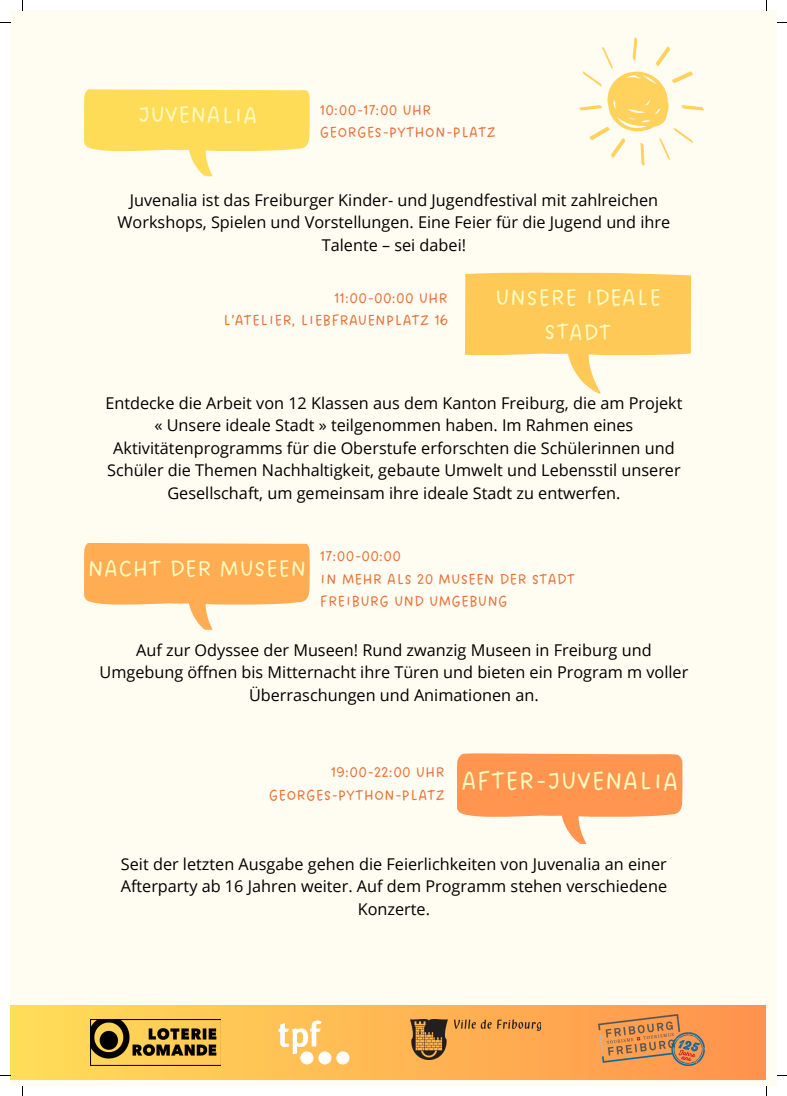
<style>
.page{position:relative;width:787px;height:1096px;background:#fff}
.page>*{position:absolute;margin:0;border:0;box-sizing:border-box;transform-origin:0 0}
.t1{font:27.62px "DO Sans Regular";letter-spacing:-.005em;color:#fffabe}
.t2{font:25.12px/34.6px "DO Sans Regular";letter-spacing:-.005em;color:#fffabe;text-align:center}
.t3{font:16.25px/22.5px "Open Sans";color:#000;text-align:center}
.t4{font:16.25px/22.5px "DO Sans Regular";color:#e87339}
</style>
<div class="page">
<div style="left:10px;top:10px;width:767px;height:1076px;background:#fffcf2"></div>
<svg style="left:579px;top:37px;width:125px;height:129px"></svg>
<svg style="left:84px;top:89px;width:226px;height:88px"></svg>
<div style="left:10px;top:1005px;width:756px;height:74px;background:linear-gradient(to right,#f6d656,#ff944e)"></div>
<svg style="left:465px;top:272px;width:226px;height:122px"></svg>
<svg style="left:84px;top:543px;width:226px;height:87px"></svg>
<svg style="left:457px;top:753px;width:226px;height:91px"></svg>
<img style="left:90px;top:1019px;width:131px;height:46px">
<img style="left:268px;top:1014px;width:85px;height:56px">
<img style="left:411px;top:1019px;width:130px;height:40px">
<img style="left:599px;top:1014px;width:105px;height:51px">
<p class="t2" style="left:137px;top:99px;width:122px">JUVENALIA</p>
<p class="t4" style="left:320px;top:100px;width:178px">10:00-17:00 UHR<br>GEORGES-PYTHON-PLATZ</p>
<p class="t3" style="left:118px;top:188px;width:554px">Juvenalia ist das Freiburger Kinder- und Jugendfestival mit zahlreichen<br>Workshops, Spielen und Vorstellungen. Eine Feier für die Jugend und ihre<br>Talente – sei dabei!</p>
<p class="t4" style="left:223px;top:287px;width:226px;text-align:right">11:00-00:00 UHR<br>L’ATELIER, LIEBFRAUENPLATZ 16</p>
<h1 class="t2" style="left:495px;top:281px;width:168px">UNSERE IDEALE<br>STADT</h1>
<h1 class="t3" style="left:105px;top:391px;width:579px">Entdecke die Arbeit von 12 Klassen aus dem Kanton Freiburg, die am Projekt</h1>
<h2 class="t3" style="left:107px;top:414px;width:575px">« Unsere ideale Stadt » teilgenommen haben. Im Rahmen eines Aktivitätenprogramms für die Oberstufe erforschten die Schülerinnen und Schüler die Themen Nachhaltigkeit, gebaute Umwelt und Lebensstil unserer Gesellschaft, um gemeinsam ihre ideale Stadt zu entwerfen.</h2>
<h2 class="t2" style="left:88px;top:552px;width:221px">NACHT DER MUSEEN</h2>
<p class="t4" style="left:320px;top:546px;width:257px">17:00-00:00<br>IN MEHR ALS 20 MUSEEN DER STADT<br>FREIBURG UND UMGEBUNG</p>
<p class="t3" style="left:100px;top:638px;width:590px">Auf zur Odyssee der Museen! Rund zwanzig Museen in Freiburg und<br>Umgebung öffnen bis Mitternacht ihre Türen und bieten ein Program m voller<br>Überraschungen und Animationen an.</p>
<h1 class="t4" style="left:269px;top:761px;width:178px;text-align:right">19:00-22:00 UHR<br>GEORGES-PYTHON-PLATZ</h1>
<p class="t1" style="left:462px;top:764px;width:219px">AFTER-JUVENALIA</p>
<h2 class="t3" style="left:121px;top:852px;width:548px">Seit der letzten Ausgabe gehen die Feierlichkeiten von Juvenalia an einer<br>Afterparty ab 16 Jahren weiter. Auf dem Programm stehen verschiedene<br>Konzerte.</h2>
</div>
